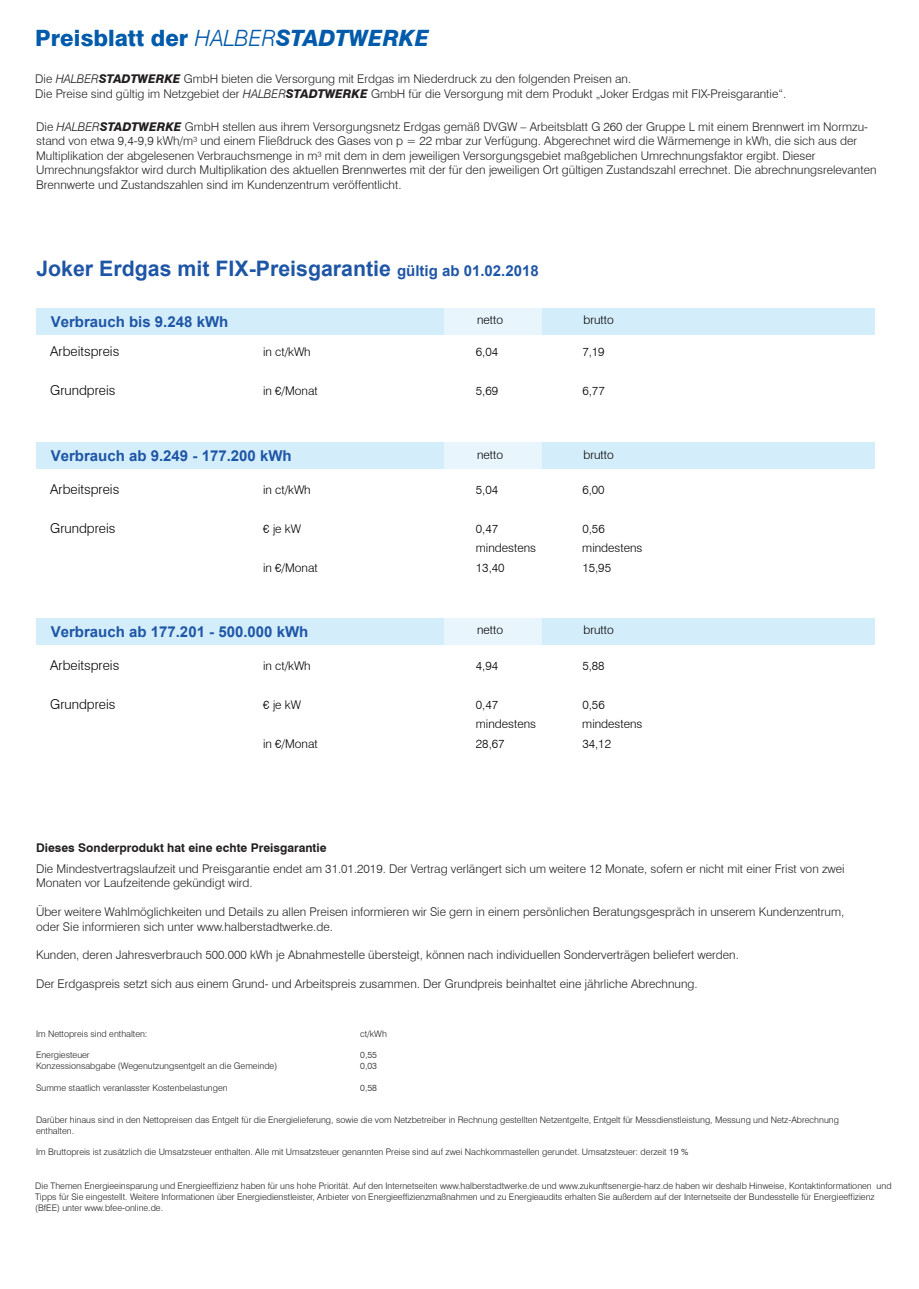
<style>
.page{position:relative;width:919px;height:1289px;background:#fff}
.page>*{position:absolute;margin:0;border:0;box-sizing:border-box;transform-origin:0 0}
.t1{font:800 22.5px "Swiss 721 BT";color:#015aaa}
.t2{font:700 21.3px "Arial";color:#1e56a6}
.t3{font:700 15px "Arial";color:#1e56a6}
.t4{font:300 13.5px "Swiss 721 BT";color:#000001}
.t5{font:300 12px/14.4px "Swiss 721 BT";color:#231f20}
.t6{font:300 12px "Swiss 721 BT";color:#000001}
.t7{font:700 12px "Swiss 721 BT";color:#231f20}
.t8{font:300 9px/10.8px "Swiss 721 BT";color:#231f20}
.s1{font-weight:300;font-style:italic}
.s2{font-style:italic}
.s3{font-weight:800;font-style:italic}
.s4{font-size:15px}
</style>
<div class="page">
<div style="left:36px;top:307px;width:838px;height:27px;background:#d4edfa"></div>
<div style="left:444px;top:307px;width:97px;height:28px;background:#e9f5fc"></div>
<div style="left:36px;top:442px;width:838px;height:27px;background:#d4edfa"></div>
<div style="left:444px;top:442px;width:97px;height:27px;background:#e9f5fc"></div>
<div style="left:36px;top:617px;width:838px;height:27px;background:#d4edfa"></div>
<div style="left:444px;top:617px;width:97px;height:28px;background:#e9f5fc"></div>
<h1 class="t1" style="left:35px;top:25px;width:395px">Preisblatt der <span class="s1">HALBER</span><span class="s2">STADTWERKE</span></h1>
<p class="t5" style="left:35px;top:72px;width:752px">Die <span class="s2">HALBER</span><span class="s3">STADTWERKE</span> GmbH bieten die Versorgung mit Erdgas im Niederdruck zu den folgenden Preisen an.<br>Die Preise sind gültig im Netzgebiet der <span class="s2">HALBER</span><span class="s3">STADTWERKE</span> GmbH für die Versorgung mit dem Produkt „Joker Erdgas mit FIX-Preisgarantie“.</p>
<p class="t5" style="left:36px;top:119px;width:841px">Die <span class="s2">HALBER</span><span class="s3">STADTWERKE</span> GmbH stellen aus ihrem Versorgungsnetz Erdgas gemäß DVGW – Arbeitsblatt G 260 der Gruppe L mit einem Brennwert im Normzu&shy;stand von etwa 9,4-9,9 kWh/m³ und einem Fließdruck des Gases von p = 22 mbar zur Verfügung. Abgerechnet wird die Wärmemenge in kWh, die sich aus der Multiplikation der abgelesenen Verbrauchsmenge in m³ mit dem in dem jeweiligen Versorgungsgebiet maßgeblichen Umrechnungsfaktor ergibt. Dieser Umrechnungsfaktor wird durch Multiplikation des aktuellen Brennwertes mit der für den jeweiligen Ort gültigen Zustandszahl errechnet. Die abrechnungsrelevanten Brennwerte und Zustandszahlen sind im Kundenzentrum veröffentlicht.</p>
<h2 class="t2" style="left:36px;top:253px;width:504px">Joker Erdgas mit FIX-Preisgarantie <span class="s4">gültig ab 01.02.2018</span></h2>
<p class="t3" style="left:51px;top:311px;width:179px">Verbrauch bis 9.248 kWh</p>
<p class="t6" style="left:477px;top:312px;width:28px">netto</p>
<p class="t6" style="left:583px;top:312px;width:32px">brutto</p>
<p class="t4" style="left:50px;top:343px;width:71px">Arbeitspreis</p>
<p class="t6" style="left:263px;top:344px;width:49px">in ct/kWh</p>
<p class="t6" style="left:476px;top:344px;width:24px">6,04</p>
<p class="t6" style="left:582px;top:344px;width:24px">7,19</p>
<p class="t4" style="left:50px;top:382px;width:67px">Grundpreis</p>
<p class="t6" style="left:263px;top:383px;width:56px">in €/Monat</p>
<p class="t6" style="left:476px;top:383px;width:24px">5,69</p>
<p class="t6" style="left:582px;top:383px;width:24px">6,77</p>
<p class="t3" style="left:51px;top:445px;width:242px">Verbrauch ab 9.249 - 177.200 kWh</p>
<p class="t6" style="left:477px;top:447px;width:28px">netto</p>
<p class="t6" style="left:583px;top:447px;width:32px">brutto</p>
<p class="t4" style="left:50px;top:480px;width:71px">Arbeitspreis</p>
<p class="t6" style="left:263px;top:482px;width:49px">in ct/kWh</p>
<p class="t6" style="left:476px;top:482px;width:24px">5,04</p>
<p class="t6" style="left:582px;top:482px;width:24px">6,00</p>
<p class="t4" style="left:50px;top:519px;width:67px">Grundpreis</p>
<p class="t6" style="left:263px;top:521px;width:39px">€ je kW</p>
<p class="t6" style="left:476px;top:521px;width:24px">0,47</p>
<p class="t6" style="left:582px;top:521px;width:24px">0,56</p>
<p class="t6" style="left:476px;top:540px;width:62px">mindestens</p>
<p class="t6" style="left:582px;top:540px;width:62px">mindestens</p>
<p class="t6" style="left:263px;top:560px;width:56px">in €/Monat</p>
<p class="t6" style="left:476px;top:560px;width:30px">13,40</p>
<p class="t6" style="left:582px;top:560px;width:30px">15,95</p>
<p class="t3" style="left:51px;top:620px;width:259px">Verbrauch ab 177.201 - 500.000 kWh</p>
<p class="t6" style="left:477px;top:623px;width:28px">netto</p>
<p class="t6" style="left:583px;top:623px;width:32px">brutto</p>
<p class="t4" style="left:50px;top:656px;width:71px">Arbeitspreis</p>
<p class="t6" style="left:263px;top:658px;width:49px">in ct/kWh</p>
<p class="t6" style="left:476px;top:658px;width:24px">4,94</p>
<p class="t6" style="left:582px;top:658px;width:24px">5,88</p>
<p class="t4" style="left:50px;top:695px;width:67px">Grundpreis</p>
<p class="t6" style="left:263px;top:697px;width:39px">€ je kW</p>
<p class="t6" style="left:476px;top:697px;width:24px">0,47</p>
<p class="t6" style="left:582px;top:697px;width:24px">0,56</p>
<p class="t6" style="left:476px;top:716px;width:62px">mindestens</p>
<p class="t6" style="left:582px;top:716px;width:62px">mindestens</p>
<p class="t6" style="left:263px;top:736px;width:56px">in €/Monat</p>
<p class="t6" style="left:476px;top:736px;width:30px">28,67</p>
<p class="t6" style="left:582px;top:736px;width:30px">34,12</p>
<p class="t7" style="left:36px;top:840px;width:292px">Dieses Sonderprodukt hat eine echte Preisgarantie</p>
<p class="t5" style="left:36px;top:861px;width:810px">Die Mindestvertragslaufzeit und Preisgarantie endet am 31.01.2019. Der Vertrag verlängert sich um weitere 12 Monate, sofern er nicht mit einer Frist von zwei<br>Monaten vor Laufzeitende gekündigt wird.</p>
<p class="t5" style="left:36px;top:904px;width:809px">Über weitere Wahlmöglichkeiten und Details zu allen Preisen informieren wir Sie gern in einem persönlichen Beratungsgespräch in unserem Kundenzentrum, oder Sie informieren sich unter www.halberstadtwerke.de.</p>
<p class="t5" style="left:36px;top:947px;width:704px">Kunden, deren Jahresverbrauch 500.000 kWh je Abnahmestelle übersteigt, können nach individuellen Sonderverträgen beliefert werden.</p>
<p class="t5" style="left:36px;top:976px;width:663px">Der Erdgaspreis setzt sich aus einem Grund- und Arbeitspreis zusammen. Der Grundpreis beinhaltet eine jährliche Abrechnung.</p>
<p class="t8" style="left:36px;top:1027px;width:113px">Im Nettopreis sind enthalten:</p>
<p class="t8" style="left:360px;top:1027px;width:28px">ct/kWh</p>
<p class="t8" style="left:36px;top:1049px;width:55px">Energiesteuer</p>
<p class="t8" style="left:360px;top:1049px;width:18px">0,55</p>
<p class="t8" style="left:36px;top:1060px;width:243px">Konzessionsabgabe (Wegenutzungsentgelt an die Gemeinde)</p>
<p class="t8" style="left:360px;top:1060px;width:18px">0,03</p>
<p class="t8" style="left:36px;top:1081px;width:193px">Summe staatlich veranlasster Kostenbelastungen</p>
<p class="t8" style="left:360px;top:1081px;width:18px">0,58</p>
<p class="t8" style="left:36px;top:1114px;width:804px">Darüber hinaus sind in den Nettopreisen das Entgelt für die Energielieferung, sowie die vom Netzbetreiber in Rechnung gestellten Netzentgelte, Entgelt für Messdienstleistung, Messung und Netz-Abrechnung enthalten.</p>
<p class="t8" style="left:36px;top:1146px;width:653px">Im Bruttopreis ist zusätzlich die Umsatzsteuer enthalten. Alle mit Umsatzsteuer genannten Preise sind auf zwei Nachkommastellen gerundet. Umsatzsteuer: derzeit 19 %</p>
<p class="t8" style="left:35px;top:1180px;width:857px">Die Themen Energieeinsparung und Energieeffizienz haben für uns hohe Priorität. Auf den Internetseiten www.halberstadtwerke.de und www.zukunftsenergie-harz.de haben wir deshalb Hinweise, Kontaktinformationen und<br>Tipps für Sie eingestellt. Weitere Informationen über Energiedienstleister, Anbieter von Energieeffizienzmaßnahmen und zu Energieaudits erhalten Sie außerdem auf der Internetseite der Bundesstelle für Energieeffizienz (BfEE) unter www.bfee-online.de.</p>
</div>
